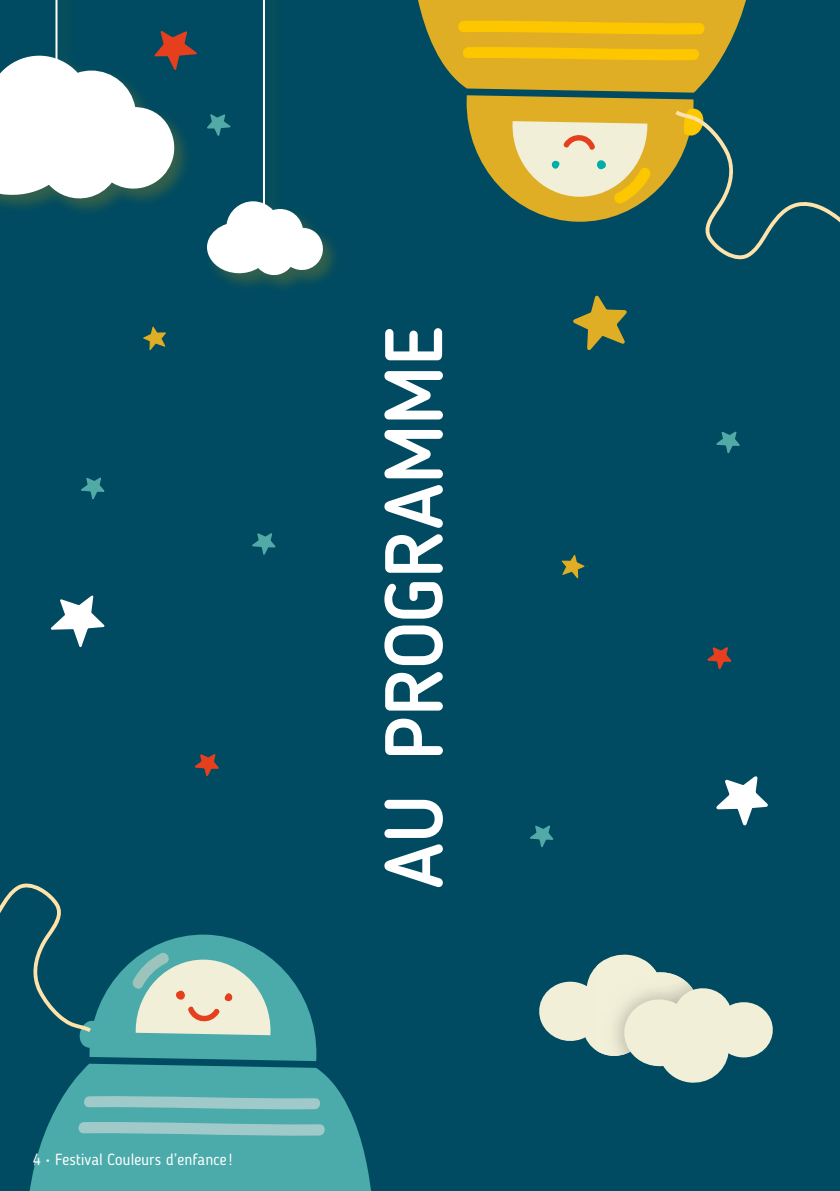
<style>
.page{position:relative;width:840px;height:1191px;background:#fff}
.page>*{position:absolute;margin:0;border:0;box-sizing:border-box;transform-origin:0 0}
.t1{font:500 80.6px "Blogger Sans";color:#fff}
.t2{font:italic 16px "Blogger Sans";color:#fff}
.t3{font:16px "Blogger Sans";color:#fff}
.s1{font-style:normal}
</style>
<div class="page">
<div style="left:0;top:0;width:839px;height:1191px;background:#004b61"></div>
<hr style="left:55px;top:0;width:2px;height:126px;background:#fff">
<div style="left:205px;top:0;width:136px;height:293px;background:#aa9119;opacity:.3"></div>
<hr style="left:263px;top:0;width:2px;height:229px;background:#fff">
<svg style="left:29px;top:1063px;width:342px;height:128px;fill:#4baaaa"></svg>
<svg style="left:82px;top:1095px;width:240px;height:15px;background:#87c0c0"></svg>
<svg style="left:76px;top:1121px;width:250px;height:15px;background:#89c1c1"></svg>
<svg style="left:573px;top:295px;width:54px;height:55px"></svg>
<svg style="left:143px;top:327px;width:23px;height:23px"></svg>
<svg style="left:716px;top:776px;width:52px;height:50px"></svg>
<svg style="left:0;top:28px;width:325px;height:248px"></svg>
<svg style="left:252px;top:533px;width:24px;height:22px"></svg>
<svg style="left:530px;top:825px;width:24px;height:22px"></svg>
<svg style="left:50px;top:595px;width:55px;height:52px"></svg>
<svg style="left:81px;top:477px;width:24px;height:22px"></svg>
<svg style="left:0;top:754px;width:317px;height:307px"></svg>
<svg style="left:707px;top:647px;width:25px;height:23px"></svg>
<svg style="left:561px;top:555px;width:23px;height:23px"></svg>
<svg style="left:539px;top:954px;width:234px;height:129px"></svg>
<svg style="left:418px;top:0;width:421px;height:260px"></svg>
<svg style="left:716px;top:431px;width:24px;height:23px"></svg>
<p class="t3" style="left:33px;top:1150px;width:195px">4 • Festival Couleurs d’enfance</p>
<p class="t2" style="left:34px;top:1153px;width:201px"><span class="s1">4 • Festival</span> Couleurs d’enfance!<sup>!</sup></p>
<h1 class="t1" style="left:365px;top:888px;width:564px;rotate:-90deg">AU PROGRAMME</h1>
</div>
